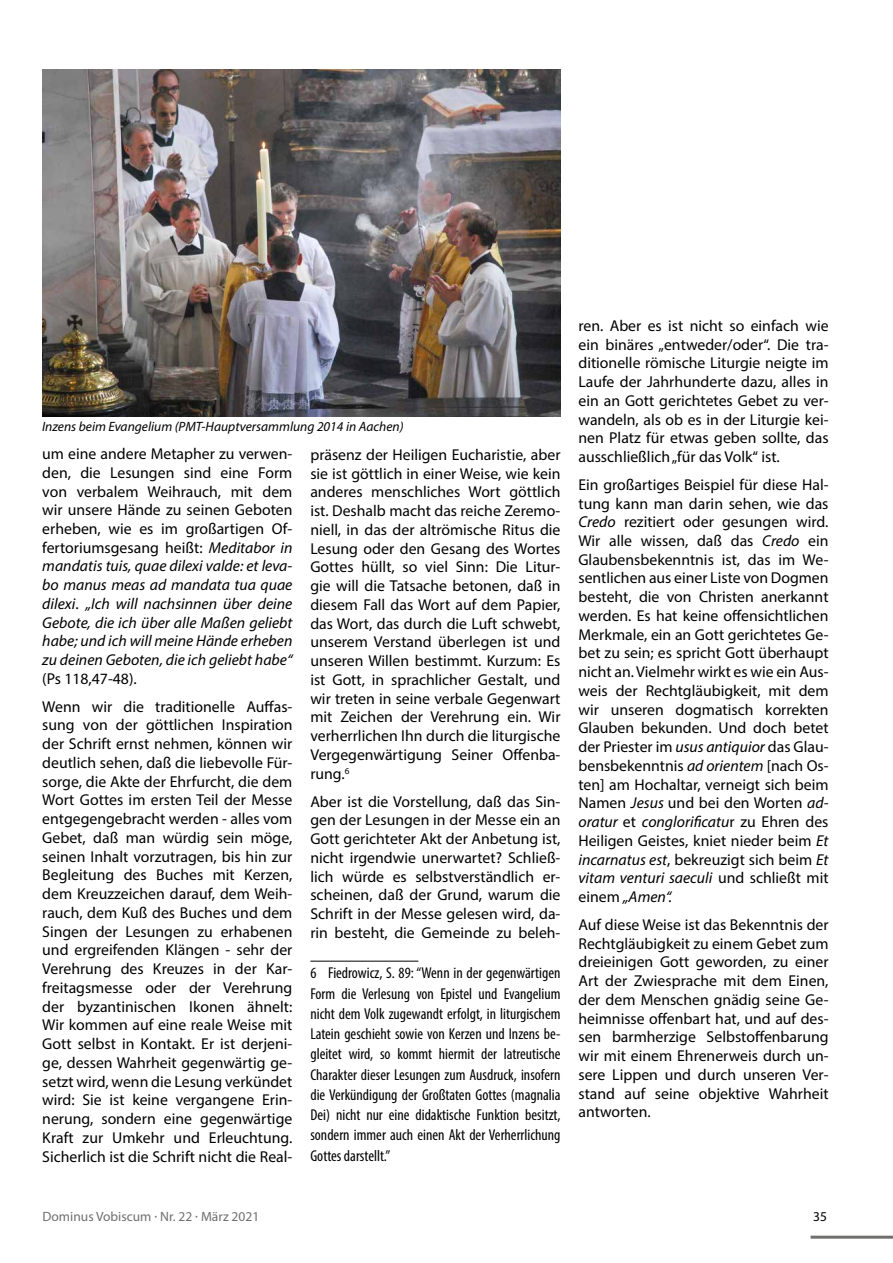
<style>
.page{position:relative;width:893px;height:1263px;background:#fff}
.page>*{position:absolute;margin:0;border:0;box-sizing:border-box;transform-origin:0 0}
.t1{font:15.75px/18.8px "Myriad Pro";color:#000;text-align:justify}
.t2{font:condensed 15.75px/20.2px "Myriad Pro";color:#000;text-align:justify}
.t3{font:italic 15.75px/18.8px "Myriad Pro";color:#000;text-align:justify}
.t4{font:italic 13.5px "Myriad Pro";color:#000}
.t5{font:13.5px "Myriad Pro";color:#6f6f6e}
.t6{font:13.5px "Myriad Pro";color:#000}
.s1{font-style:normal}
.s2{font-style:italic}
</style>
<div class="page">
<hr style="left:811px;top:1236px;width:82px;height:3px;background:#6f6f6e">
<hr style="left:310px;top:961px;width:108px;height:1px;background:#000">
<img style="left:42px;top:69px;width:518px;height:347px">
<p class="t4" style="left:42px;top:418px;width:363px">Inzens beim Evangelium (PMT-Hauptversammlung 2014 in Aachen)</p>
<p class="t3" style="left:42px;top:444px;width:252px"><span class="s1">um eine andere Metapher zu verwen&shy;den, die Lesungen sind eine Form von verbalem Weihrauch, mit dem wir unsere Hände zu seinen Geboten erheben, wie es im großartigen Of&shy;fertoriumsgesang heißt:</span> Meditabor in mandatis tuis, quae dilexi valde: et leva&shy;bo manus meas ad mandata tua quae dilexi<span class="s1">.</span> „Ich will nachsinnen über deine Gebote, die ich über alle Maßen geliebt habe; und ich will meine Hände erheben zu deinen Geboten, die ich geliebt habe“</p>
<p class="t1" style="left:42px;top:664px;width:252px;line-height:27.8px">(Ps 118,47-48).<br>Wenn wir die traditionelle Auffas-</p>
<p class="t1" style="left:42px;top:715px;width:252px">sung von der göttlichen Inspiration der Schrift ernst nehmen, können wir deutlich sehen, daß die liebevolle Für&shy;sorge, die Akte der Ehrfurcht, die dem Wort Gottes im ersten Teil der Messe entgegengebracht werden - alles vom Gebet, daß man würdig sein möge, seinen Inhalt vorzutragen, bis hin zur Begleitung des Buches mit Kerzen, dem Kreuzzeichen darauf, dem Weih&shy;rauch, dem Kuß des Buches und dem Singen der Lesungen zu erhabenen und ergreifenden Klängen - sehr der Verehrung des Kreuzes in der Kar&shy;freitagsmesse oder der Verehrung der byzantinischen Ikonen ähnelt:<br>Wir kommen auf eine reale Weise mit Gott selbst in Kontakt. Er ist derjeni&shy;ge, dessen Wahrheit gegenwärtig ge&shy;setzt wird, wenn die Lesung verkündet wird: Sie ist keine vergangene Erin&shy;nerung, sondern eine gegenwärtige Kraft zur Umkehr und Erleuchtung.<br>Sicherlich ist die Schrift nicht die Real-</p>
<p class="t1" style="left:310px;top:445px;width:252px">präsenz der Heiligen Eucharistie, aber sie ist göttlich in einer Weise, wie kein anderes menschliches Wort göttlich ist. Deshalb macht das reiche Zeremo&shy;niell, in das der altrömische Ritus die Lesung oder den Gesang des Wortes Gottes hüllt, so viel Sinn: Die Litur&shy;gie will die Tatsache betonen, daß in diesem Fall das Wort auf dem Papier, das Wort, das durch die Luft schwebt, unserem Verstand überlegen ist und unseren Willen bestimmt. Kurzum: Es ist Gott, in sprachlicher Gestalt, und wir treten in seine verbale Gegenwart mit Zeichen der Verehrung ein. Wir verherrlichen Ihn durch die liturgische Vergegenwärtigung Seiner Offenba&shy;rung.<sup>6</sup></p>
<p class="t1" style="left:310px;top:792px;width:252px">Aber ist die Vorstellung, daß das Sin&shy;gen der Lesungen in der Messe ein an Gott gerichteter Akt der Anbetung ist, nicht irgendwie unerwartet? Schließ&shy;lich würde es selbstverständlich er&shy;scheinen, daß der Grund, warum die Schrift in der Messe gelesen wird, da&shy;rin besteht, die Gemeinde zu beleh-</p>
<p class="t2" style="left:310px;top:963px;width:252px">6 Fiedrowicz, S. 89: “Wenn in der gegenwärtigen Form die Verlesung von Epistel und Evangelium nicht dem Volk zugewandt erfolgt, in liturgischem Latein geschieht sowie von Kerzen und Inzens be&shy;gleitet wird, so kommt hiermit der latreutische Charakter dieser Lesungen zum Ausdruck, insofern die Verkündigung der Großtaten Gottes (magnalia Dei) nicht nur eine didaktische Funktion besitzt, sondern immer auch einen Akt der Verherrlichung Gottes darstellt.”</p>
<p class="t1" style="left:578px;top:316px;width:252px">ren. Aber es ist nicht so einfach wie ein binäres „entweder/oder“. Die tra&shy;ditionelle römische Liturgie neigte im Laufe der Jahrhunderte dazu, alles in ein an Gott gerichtetes Gebet zu ver&shy;wandeln, als ob es in der Liturgie kei&shy;nen Platz für etwas geben sollte, das ausschließlich „für das Volk“ ist.</p>
<p class="t1" style="left:578px;top:475px;width:252px">Ein großartiges Beispiel für diese Hal&shy;tung kann man darin sehen, wie das <span class="s2">Credo</span> rezitiert oder gesungen wird.<br>Wir alle wissen, daß das <span class="s2">Credo</span> ein Glaubensbekenntnis ist, das im We&shy;sentlichen aus einer Liste von Dogmen besteht, die von Christen anerkannt werden. Es hat keine offensichtlichen Merkmale, ein an Gott gerichtetes Ge&shy;bet zu sein; es spricht Gott überhaupt nicht an. Vielmehr wirkt es wie ein Aus&shy;weis der Rechtgläubigkeit, mit dem wir unseren dogmatisch korrekten Glauben bekunden. Und doch betet der Priester im <span class="s2">usus antiquior</span> das Glau&shy;bensbekenntnis <span class="s2">ad orientem</span> [nach Os&shy;ten] am Hochaltar, verneigt sich beim Namen <span class="s2">Jesus</span> und bei den Worten <span class="s2">ad&shy;oratur</span> et <span class="s2">conglorificatu</span>r zu Ehren des Heiligen Geistes, kniet nieder beim <span class="s2">Et incarnatus est</span>, bekreuzigt sich beim <span class="s2">Et vitam venturi saeculi</span> und schließt mit einem <span class="s2">„Amen“.</span></p>
<p class="t1" style="left:578px;top:915px;width:252px">Auf diese Weise ist das Bekenntnis der Rechtgläubigkeit zu einem Gebet zum dreieinigen Gott geworden, zu einer Art der Zwiesprache mit dem Einen, der dem Menschen gnädig seine Ge&shy;heimnisse offenbart hat, und auf des&shy;sen barmherzige Selbstoffenbarung wir mit einem Ehrenerweis durch un&shy;sere Lippen und durch unseren Ver&shy;stand auf seine objektive Wahrheit antworten.</p>
<p class="t5" style="left:43px;top:1208px;width:218px">Dominus Vobiscum · Nr. 22 · März 2021</p>
<p class="t6" style="left:813px;top:1208px;width:15px">35</p>
</div>
